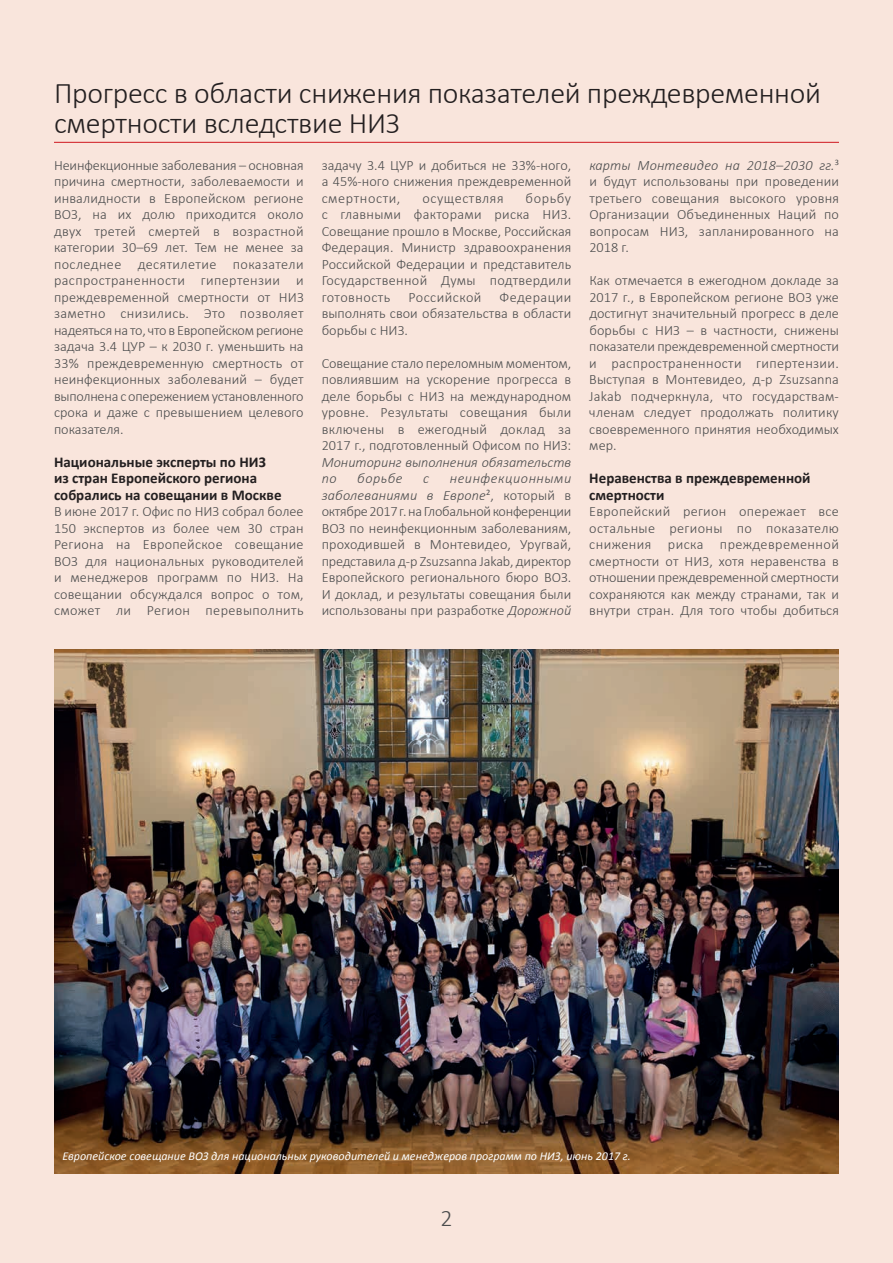
<style>
.page{position:relative;width:893px;height:1263px;background:#f9e5dc}
.page>*{position:absolute;margin:0;border:0;box-sizing:border-box;transform-origin:0 0}
.t1{font:300 30px/30px "Calibri";letter-spacing:-.01em;color:#231f20}
.t2{font:300 24px "Calibri";color:#4b4c4d}
.t3{font:700 15px/16.5px "Calibri";color:#231f20}
.t4{font:300 14.25px/16.5px "Calibri";letter-spacing:.005em;color:#4b4c4d;text-align:justify}
.t5{font:italic 300 14.25px/16.5px "Calibri";color:#4b4c4d}
.t6{font:300 14.25px "Calibri";letter-spacing:.04em;color:#4b4c4d}
.t7{font:300 14.25px "Calibri";letter-spacing:.035em;color:#4b4c4d}
.t8{font:italic 12px "Calibri";color:#fff}
.s1{font-style:italic}
</style>
<div class="page">
<img style="left:54px;top:649px;width:785px;height:525px">
<hr style="left:54px;top:142px;width:785px;height:1px;background:#d1232a">
<h1 class="t1" style="left:54px;top:77px;width:769px">Прогресс в области снижения показателей преждевременной смертности вследствие НИЗ</h1>
<p class="t4" style="left:54px;top:156px;width:251px">Неинфекционные заболевания – основная причина смертности, заболеваемости и инвалидности в Европейском регионе ВОЗ, на их долю приходится около двух третей смертей в возрастной категории 30–69 лет. Тем не менее за последнее десятилетие показатели распространенности гипертензии и преждевременной смертности от НИЗ заметно снизились. Это позволяет надеяться на то, что в Европейском регионе задача 3.4 ЦУР – к 2030 г. уменьшить на 33% преждевременную смертность от неинфекционных заболеваний – будет выполнена с опережением установленного срока и даже с превышением целевого показателя.</p>
<p class="t3" style="left:54px;top:453px;width:229px">Национальные эксперты по НИЗ из стран Европейского региона собрались на совещании в Москве</p>
<p class="t4" style="left:54px;top:502px;width:251px">В июне 2017 г. Офис по НИЗ собрал более 150 экспертов из более чем 30 стран Региона на Европейское совещание ВОЗ для национальных руководителей и менеджеров программ по НИЗ. На совещании обсуждался вопрос о том, сможет ли Регион перевыполнить</p>
<p class="t4" style="left:322px;top:156px;width:251px">задачу 3.4 ЦУР и добиться не 33%-ного, а 45%-ного снижения преждевременной смертности,</p>
<p class="t4" style="left:322px;top:189px;width:251px;text-indent:204px">борьбу с главными факторами риска НИЗ.<br>Совещание прошло в Москве, Российская Федерация. Министр здравоохранения Российской Федерации и представитель Государственной Думы подтвердили готовность</p>
<p class="t6" style="left:422px;top:189px;width:83px">осуществляя</p>
<p class="t7" style="left:408px;top:288px;width:75px">Российской</p>
<p class="t4" style="left:322px;top:288px;width:251px;text-indent:178px">Федерации выполнять свои обязательства в области борьбы с НИЗ.</p>
<p class="t4" style="left:322px;top:354px;width:251px">Совещание стало переломным моментом, повлиявшим на ускорение прогресса в деле борьбы с НИЗ на международном уровне. Результаты совещания были включены в ежегодный доклад за 2017 г., подготовленный Офисом по НИЗ:</p>
<p class="t5" style="left:322px;top:453px;width:251px">Мониторинг выполнения обязательств по</p>
<p class="t4" style="left:322px;top:469px;width:251px;text-indent:128px"><span class="s1">неинфекционными заболеваниями в Европе</span><sup>2</sup>, который в октябре 2017г. на Глобальной конференции ВОЗ по неинфекционным заболеваниям, проходившей в Монтевидео, Уругвай, представила д-р Zsuzsanna Jakab, директор Европейского регионального бюро ВОЗ.<br>И доклад, и результаты совещания были использованы при разработке <span class="s1">Дорожной</span></p>
<p class="t5" style="left:357px;top:470px;width:47px">борьбе</p>
<p class="t5" style="left:423px;top:470px;width:7px">с</p>
<p class="t4" style="left:589px;top:156px;width:251px"><span class="s1">карты Монтевидео на 2018–2030 гг.</span><sup>3 </sup>и будут использованы при проведении третьего совещания высокого уровня Организации Объединенных Наций по вопросам НИЗ, запланированного на 2018 г.</p>
<p class="t4" style="left:589px;top:271px;width:251px">Как отмечается в ежегодном докладе за 2017 г., в Европейском регионе ВОЗ уже достигнут значительный прогресс в деле борьбы с НИЗ – в частности, снижены показатели преждевременной смертности и распространенности гипертензии.<br>Выступая в Монтевидео, д-р Zsuzsanna Jakab подчеркнула, что государствам&shy;членам следует продолжать политику своевременного принятия необходимых мер.</p>
<p class="t3" style="left:589px;top:469px;width:223px">Неравенства в преждевременной смертности</p>
<p class="t4" style="left:589px;top:502px;width:251px">Европейский регион опережает все остальные регионы по показателю снижения риска преждевременной смертности от НИЗ, хотя неравенства в отношении преждевременной смертности сохраняются как между странами, так и внутри стран. Для того чтобы добиться</p>
<p class="t8" style="left:63px;top:1149px;width:570px">Европейское совещание ВОЗ для национальных руководителей и менеджеров программ по НИЗ, июнь 2017 г.</p>
<h2 class="t2" style="left:440px;top:1203px;width:14px">2</h2>
</div>
